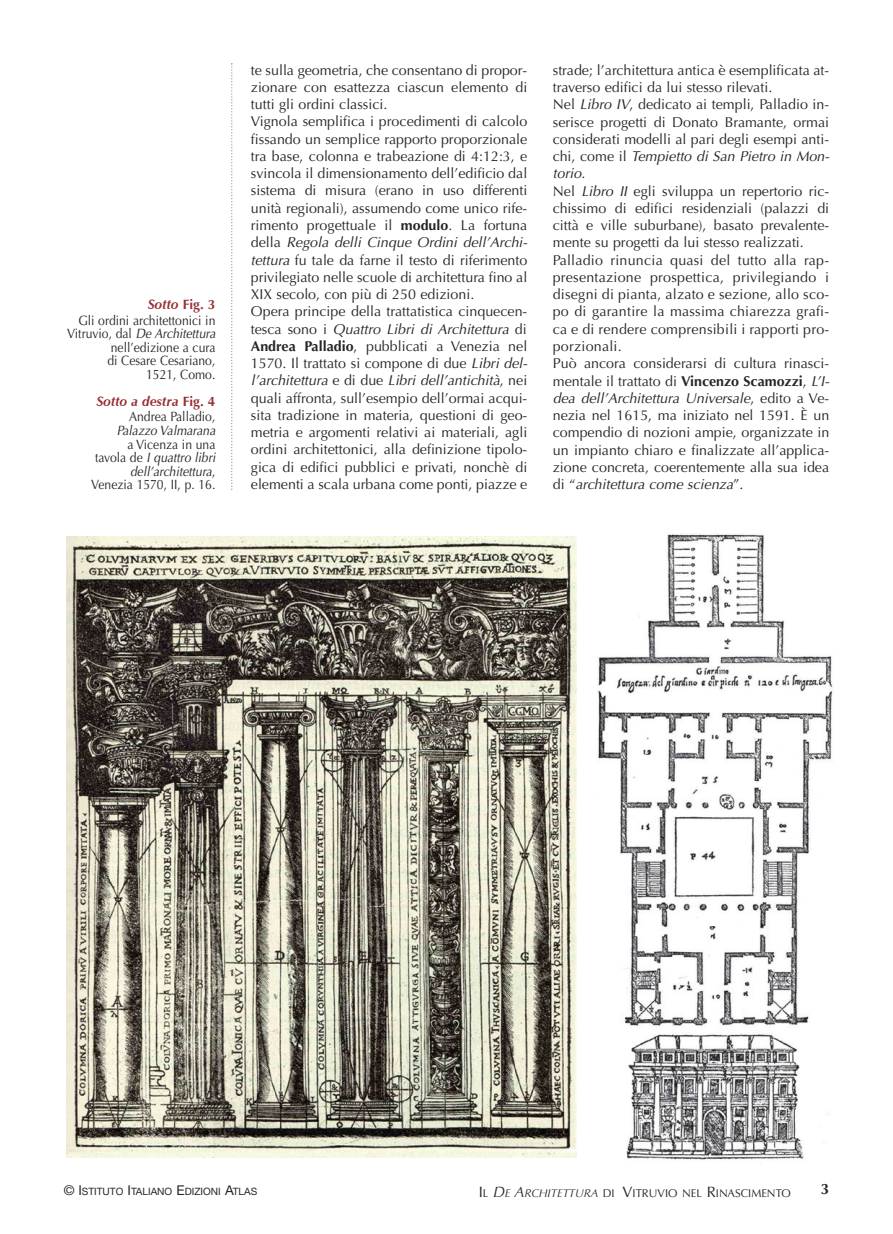
<style>
.page{position:relative;width:893px;height:1234px;background:#fff}
.page>*{position:absolute;margin:0;border:0;box-sizing:border-box;transform-origin:0 0}
.t1{font:700 15px "Optima";color:#272627}
.t2{font:14.25px/17.2px "Optima";color:#272627}
.t3{font:13.5px/13.5px "Optima";color:#272627;text-align:right;scale:.9 1}
.t4{font:italic 700 13.5px "Zapf Humanist 601 BT";color:#973035}
.t5{font:italic 13.5px "Optima";color:#272627;scale:.9 1}
.t6{font:11.25px "Optima";color:#272627}
.t7{font:10.2px "Helvetica Neue";color:#272627}
.s1{font-family:"Optima";font-style:normal}
.s2{font-style:italic}
.s3{font-weight:700}
.s4{font-size:13.5px}
.s5{font-size:15px}
.s6{font-style:italic;font-size:15px}
</style>
<div class="page">
<svg style="left:231px;top:63px;width:1px;height:427px"></svg>
<img style="left:598px;top:533px;width:235px;height:627px">
<img style="left:67px;top:536px;width:510px;height:621px">
<p class="t4" style="left:148px;top:296px;width:69px">Sotto <span class="s1">Fig. 3</span></p>
<p class="t3" style="left:67px;top:315px;width:166px">Gli ordini architettonici in<br>Vitruvio, dal <span class="s2">De Architettura </span>nell’edizione a cura<br>di Cesare Cesariano,<br>1521, Como.</p>
<p class="t4" style="left:97px;top:393px;width:120px">Sotto a destra <span class="s1">Fig. 4</span></p>
<p class="t3" style="left:129px;top:411px;width:97px">Andrea Palladio,</p>
<p class="t5" style="left:117px;top:425px;width:111px">Palazzo Valmarana</p>
<p class="t3" style="left:91px;top:438px;width:140px">a Vicenza in una<br>tavola de <span class="s2">I quattro libri dell’architettura</span>,<br>Venezia 1570, II, p. 16.</p>
<p class="t2" style="left:251px;top:62px;width:278px">te sulla geometria, che consentano di propor&shy;zionare con esattezza ciascun elemento di tutti gli ordini classici.<br>Vignola semplifica i procedimenti di calcolo fissando un semplice rapporto proporzionale tra base, colonna e trabeazione di 4:12:3, e svincola il dimensionamento dell’edificio dal sistema di misura (erano in uso differenti unità regionali), assumendo come unico rife&shy;rimento progettuale il <span class="s3">modulo</span>. La fortuna della <span class="s2">Regola delli Cinque Ordini dell’Archi&shy;tettura</span> fu tale da farne il testo di riferimento privilegiato nelle scuole di architettura fino al XIX secolo, con più di 250 edizioni.<br>Opera principe della trattatistica cinquecen&shy;tesca sono i <span class="s2">Quattro Libri di Architettura</span> di <span class="s3">Andrea Palladio</span>, pubblicati a Venezia nel 1570. Il trattato si compone di due <span class="s2">Libri del&shy;l’architettura</span> e di due <span class="s2">Libri dell’antichità</span>, nei quali affronta, sull’esempio dell’ormai acqui&shy;sita tradizione in materia, questioni di geo&shy;metria e argomenti relativi ai materiali, agli ordini architettonici, alla definizione tipolo&shy;gica di edifici pubblici e privati, nonchè di elementi a scala urbana come ponti, piazze e</p>
<p class="t2" style="left:553px;top:63px;width:278px">strade; l’architettura antica è esemplificata at&shy;traverso edifici da lui stesso rilevati.<br>Nel <span class="s2">Libro IV</span>, dedicato ai templi, Palladio in&shy;serisce progetti di Donato Bramante, ormai considerati modelli al pari degli esempi anti&shy;chi, come il <span class="s2">Tempietto di San Pietro in Mon&shy;torio</span>.<br>Nel <span class="s2">Libro II</span> egli sviluppa un repertorio ric&shy;chissimo di edifici residenziali (palazzi di città e ville suburbane), basato prevalente&shy;mente su progetti da lui stesso realizzati.<br>Palladio rinuncia quasi del tutto alla rap&shy;presentazione prospettica, privilegiando i disegni di pianta, alzato e sezione, allo sco&shy;po di garantire la massima chiarezza grafi&shy;ca e di rendere comprensibili i rapporti pro&shy;porzionali.<br>Può ancora considerarsi di cultura rinasci&shy;mentale il trattato di <span class="s3">Vincenzo Scamozzi</span>, <span class="s2">L’I&shy;dea dell’Architettura Universale</span>, edito a Ve&shy;nezia nel 1615, ma iniziato nel 1591. È un compendio di nozioni ampie, organizzate in un impianto chiaro e finalizzate all’applica&shy;zione concreta, coerentemente alla sua idea di “<span class="s2">architettura come scienza</span>”.</p>
<p class="t7" style="left:64px;top:1187px;width:195px"><span class="s4">© I</span>STITUTO <span class="s4">I</span>TALIANO <span class="s4">E</span>DIZIONI <span class="s4">A</span>TLAS</p>
<p class="t6" style="left:479px;top:1187px;width:314px"><span class="s5">I</span>L <span class="s6">D</span><span class="s2">E</span> <span class="s6">A</span><span class="s2">RCHITETTURA</span> DI <span class="s5">V</span>ITRUVIO NEL <span class="s5">R</span>INASCIMENTO</p>
<p class="t1" style="left:821px;top:1182px;width:10px">3</p>
</div>
